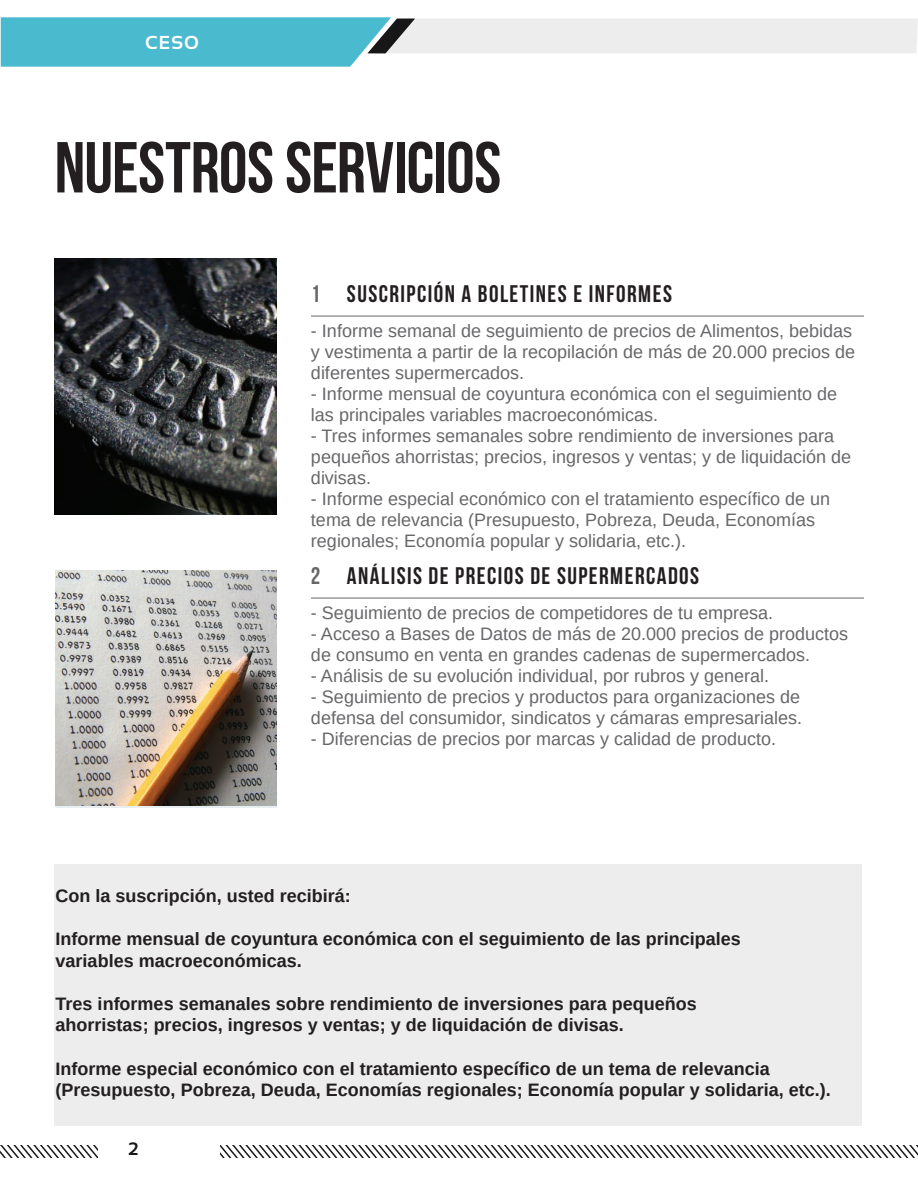
<style>
.page{position:relative;width:918px;height:1188px;background:#fff}
.page>*{position:absolute;margin:0;border:0;box-sizing:border-box;transform-origin:0 0}
.t1{font:72px "Bebas Neue";letter-spacing:-.01em;color:#231f20}
.t2{font:24px "Bebas Neue";letter-spacing:.06em;color:#231f20}
.t3{font:700 18.75px "Sansation";color:#fff}
.t4{font:18px/21px "Arimo";color:#67676a}
.t5{font:700 18px/21.6px "Arimo";color:#231f20}
.t6{font:700 18px "Sansation";color:#171717}
.s1{color:#67676a}
</style>
<div class="page">
<svg style="left:1px;top:17px;width:917px;height:50px"></svg>
<svg style="left:221px;top:1146px;width:697px;height:12px"></svg>
<svg style="left:1px;top:1146px;width:96px;height:12px"></svg>
<img style="left:55px;top:259px;width:222px;height:255px">
<img style="left:56px;top:570px;width:221px;height:236px">
<hr style="left:311px;top:316px;width:553px;height:1px;background:#67676a">
<hr style="left:311px;top:598px;width:553px;height:1px;background:#67676a">
<div style="left:54px;top:865px;width:808px;height:261px;background:#ecedec"></div>
<p class="t3" style="left:145px;top:32px;width:56px">CESO</p>
<h1 class="t1" style="left:55px;top:128px;width:445px">NUESTROS SERVICIOS</h1>
<h2 class="t2" style="left:311px;top:281px;width:362px"><span class="s1">1</span> SUSCRIPCIÓN A BOLETINES E INFORMES</h2>
<p class="t4" style="left:311px;top:320px;width:546px">- Informe semanal de seguimiento de precios de Alimentos, bebidas y vestimenta a partir de la recopilación de más de 20.000 precios de diferentes supermercados.</p>
<p class="t4" style="left:311px;top:383px;width:528px">- Informe mensual de coyuntura económica con el seguimiento de las principales variables macroeconómicas.</p>
<p class="t4" style="left:311px;top:425px;width:542px">- Tres informes semanales sobre rendimiento de inversiones para pequeños ahorristas; precios, ingresos y ventas; y de liquidación de divisas.</p>
<p class="t4" style="left:311px;top:488px;width:521px">- Informe especial económico con el tratamiento específico de un tema de relevancia (Presupuesto, Pobreza, Deuda, Economías regionales; Economía popular y solidaria, etc.).</p>
<h2 class="t2" style="left:311px;top:563px;width:390px"><span class="s1">2</span> ANÁLISIS DE PRECIOS DE SUPERMERCADOS</h2>
<p class="t4" style="left:311px;top:602px;width:464px">- Seguimiento de precios de competidores de tu empresa.</p>
<p class="t4" style="left:311px;top:623px;width:539px">- Acceso a Bases de Datos de más de 20.000 precios de productos de consumo en venta en grandes cadenas de supermercados.</p>
<p class="t4" style="left:311px;top:665px;width:460px">- Análisis de su evolución individual, por rubros y general.</p>
<p class="t4" style="left:311px;top:686px;width:493px">- Seguimiento de precios y productos para organizaciones de defensa del consumidor, sindicatos y cámaras empresariales.</p>
<p class="t4" style="left:311px;top:728px;width:467px">- Diferencias de precios por marcas y calidad de producto.</p>
<p class="t5" style="left:56px;top:885px;width:297px">Con la suscripción, usted recibirá:</p>
<p class="t5" style="left:56px;top:928px;width:687px">Informe mensual de coyuntura económica con el seguimiento de las principales variables macroeconómicas.</p>
<p class="t5" style="left:56px;top:993px;width:643px">Tres informes semanales sobre rendimiento de inversiones para pequeños ahorristas; precios, ingresos y ventas; y de liquidación de divisas.</p>
<p class="t5" style="left:56px;top:1058px;width:777px">Informe especial económico con el tratamiento específico de un tema de relevancia (Presupuesto, Pobreza, Deuda, Economías regionales; Economía popular y solidaria, etc.).</p>
<p class="t6" style="left:128px;top:1139px;width:12px">2</p>
</div>
